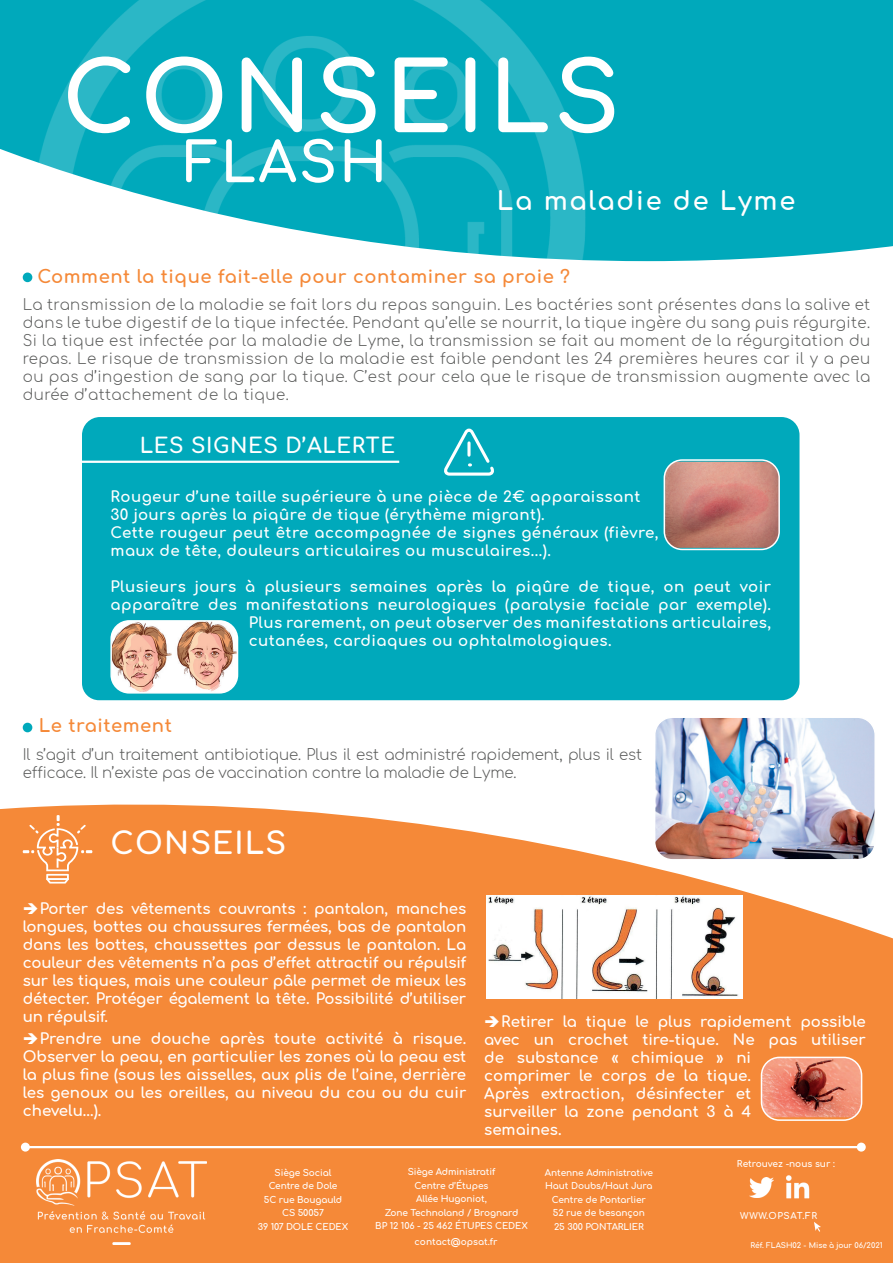
<style>
.page{position:relative;width:893px;height:1263px;background:#fff}
.page>*{position:absolute;margin:0;border:0;box-sizing:border-box;transform-origin:0 0}
.t1{font:700 95.7px "Comfortaa";letter-spacing:.04em;color:#fff}
.t2{font:700 55.05px "Comfortaa";letter-spacing:.04em;color:#fff}
.t3{font:700 30.15px "Comfortaa";letter-spacing:.04em;color:#fff}
.t4{font:700 25.65px "Comfortaa";letter-spacing:.07em;color:#fff}
.t5{font:700 21px "Comfortaa";letter-spacing:.03em;color:#fff}
.t6{font:700 18px "Comfortaa";letter-spacing:.03em;color:#f58938}
.t7{font:700 15px/18px "Comfortaa";letter-spacing:.03em;color:#fff;text-align:justify}
.t8{font:300 15px/18px "Comfortaa";letter-spacing:-.01em;color:#5a5b5a;text-align:justify}
.t9{font:700 15px/18px "Comfortaa";color:#fff}
.t10{font:700 9px/13.5px "Comfortaa";letter-spacing:-.01em;color:#fff;text-align:center}
.t11{font:700 9px "Comfortaa";letter-spacing:.07em;color:#fff}
.t12{font:700 7.5px "Comfortaa";color:#fff}
</style>
<div class="page">
<svg style="left:0;top:804px;width:893px;height:459px;background:#f59045"></svg>
<div style="left:0;top:0;width:893px;height:261px;background:#00a9bb"></div>
<img style="left:33px;top:0;width:552px;height:261px">
<div style="left:23px;top:273px;width:9px;height:9px;background:#00a9bb;border-radius:50%"></div>
<div style="left:82px;top:417px;width:717px;height:283px;background:#00a9bb;border-radius:18px"></div>
<div style="left:23px;top:723px;width:9px;height:9px;background:#00a9bb;border-radius:50%"></div>
<img style="left:655px;top:719px;width:220px;height:141px">
<div style="left:654px;top:716px;width:222px;height:144px;border:2px solid #fff;border-radius:18px"></div>
<img style="left:487px;top:895px;width:256px;height:103px">
<img style="left:761px;top:1057px;width:101px;height:60px">
<div style="left:761px;top:1057px;width:101px;height:64px;border:2px solid #fff;border-radius:18px"></div>
<svg style="left:23px;top:815px;width:69px;height:68px;background:#f69a55"></svg>
<svg style="left:444px;top:428px;width:49px;height:48px"></svg>
<img style="left:665px;top:462px;width:114px;height:86px">
<div style="left:664px;top:459px;width:116px;height:91px;border:2px solid #fff;border-radius:18px"></div>
<img style="left:113px;top:621px;width:124px;height:70px">
<div style="left:110px;top:620px;width:128px;height:74px;border:2px solid #fff;border-radius:18px"></div>
<hr style="left:0;top:461px;width:399px;height:2px;background:#fff">
<hr style="left:25px;top:1146px;width:836px;height:2px;background:#fff">
<div style="left:21px;top:1142px;width:9px;height:9px;background:#fff;border-radius:50%"></div>
<div style="left:857px;top:1142px;width:9px;height:9px;background:#fff;border-radius:50%"></div>
<img style="left:784px;top:1175px;width:27px;height:27px">
<img style="left:749px;top:1177px;width:24px;height:20px">
<svg style="left:814px;top:1222px;width:7px;height:10px"></svg>
<img style="left:36px;top:1159px;width:170px;height:85px">
<svg style="left:24px;top:903px;width:13px;height:11px"></svg>
<svg style="left:24px;top:1033px;width:13px;height:11px"></svg>
<svg style="left:485px;top:1016px;width:14px;height:11px"></svg>
<h1 class="t1" style="left:62px;top:9px;width:559px">CONSEILS</h1>
<h2 class="t2" style="left:184px;top:111px;width:205px">FLASH</h2>
<h3 class="t4" style="left:497px;top:177px;width:300px">La maladie de Lyme</h3>
<p class="t6" style="left:37px;top:260px;width:534px">Comment la tique fait-elle pour contaminer sa proie ?</p>
<p class="t8" style="left:23px;top:294px;width:849px">La transmission de la maladie se fait lors du repas sanguin. Les bactéries sont présentes dans la salive et dans le tube digestif de la tique infectée. Pendant qu’elle se nourrit, la tique ingère du sang puis régurgite.<br>Si la tique est infectée par la maladie de Lyme, la transmission se fait au moment de la régurgitation du repas. Le risque de transmission de la maladie est faible pendant les 24 premières heures car il y a peu ou pas d’ingestion de sang par la tique. C’est pour cela que le risque de transmission augmente avec la durée d’attachement de la tique.</p>
<h3 class="t5" style="left:140px;top:426px;width:257px">LES SIGNES D’ALERTE</h3>
<p class="t7" style="left:110px;top:485px;width:550px;text-align:left">Rougeur d’une taille supérieure à une pièce de 2€ apparaissant 30 jours après la piqûre de tique (érythème migrant).<br>Cette rougeur peut être accompagnée de signes généraux (fièvre, maux de tête, douleurs articulaires ou musculaires...).</p>
<p class="t7" style="left:110px;top:575px;width:662px">Plusieurs jours à plusieurs semaines après la piqûre de tique, on peut voir</p>
<p class="t7" style="left:110px;top:593px;width:662px">apparaître des manifestations neurologiques (paralysie faciale par exemple).</p>
<p class="t7" style="left:249px;top:611px;width:524px">Plus rarement, on peut observer des manifestations articulaires,</p>
<p class="t7" style="left:249px;top:629px;width:364px">cutanées, cardiaques ou ophtalmologiques.</p>
<p class="t6" style="left:39px;top:709px;width:135px">Le traitement</p>
<p class="t8" style="left:23px;top:743px;width:621px">Il s’agit d’un traitement antibiotique. Plus il est administré rapidement, plus il est efficace. Il n’existe pas de vaccination contre la maladie de Lyme.</p>
<h3 class="t3" style="left:110px;top:815px;width:177px">CONSEILS</h3>
<p class="t7" style="left:23px;top:897px;width:445px;text-indent:17px">Porter des vêtements couvrants : pantalon, manches longues, bottes ou chaussures fermées, bas de pantalon dans les bottes, chaussettes par dessus le pantalon. La couleur des vêtements n’a pas d’effet attractif ou répulsif sur les tiques, mais une couleur pâle permet de mieux les détecter. Protéger également la tête. Possibilité d’utiliser un répulsif.</p>
<p class="t7" style="left:23px;top:1027px;width:445px;text-indent:17px">Prendre une douche après toute activité à risque.<br>Observer la peau, en particulier les zones où la peau est la plus fine (sous les aisselles, aux plis de l’aine, derrière les genoux ou les oreilles, au niveau du cou ou du cuir chevelu...).</p>
<p class="t9" style="left:484px;top:1011px;width:383px;text-indent:17px">Retirer la tique le plus rapidement possible avec un crochet tire-tique. Ne pas utiliser de substance « chimique » ni<br>comprimer le corps de la tique.<br>Après extraction, désinfecter et<br>surveiller la zone pendant 3 à 4<br>semaines.</p>
<p class="t10" style="left:258px;top:1164px;width:92px">Siège Social<br>Centre de Dole<br>5C rue Bougauld<br>CS 50057<br>39 107 DOLE CEDEX</p>
<p class="t10" style="left:375px;top:1164px;width:154px">Siège Administratif<br>Centre d’Étupes<br>Allée Hugoniot,<br>Zone Technoland / Brognard<br>BP 12 106 - 25 462 ÉTUPES CEDEX</p>
<p class="t10" style="left:545px;top:1164px;width:110px">Antenne Administrative<br>Haut Doubs/Haut Jura<br>Centre de Pontarlier<br>52 rue de besançon<br>25 300 PONTARLIER</p>
<p class="t10" style="left:415px;top:1233px;width:84px">contact@opsat.fr</p>
<p class="t10" style="left:737px;top:1155px;width:99px">Retrouvez -nous sur :</p>
<p class="t11" style="left:740px;top:1207px;width:78px">WWW.OPSAT.FR</p>
<p class="t12" style="left:750px;top:1238px;width:134px">Réf. FLASH02 - Mise à jour 06/2021</p>
</div>
